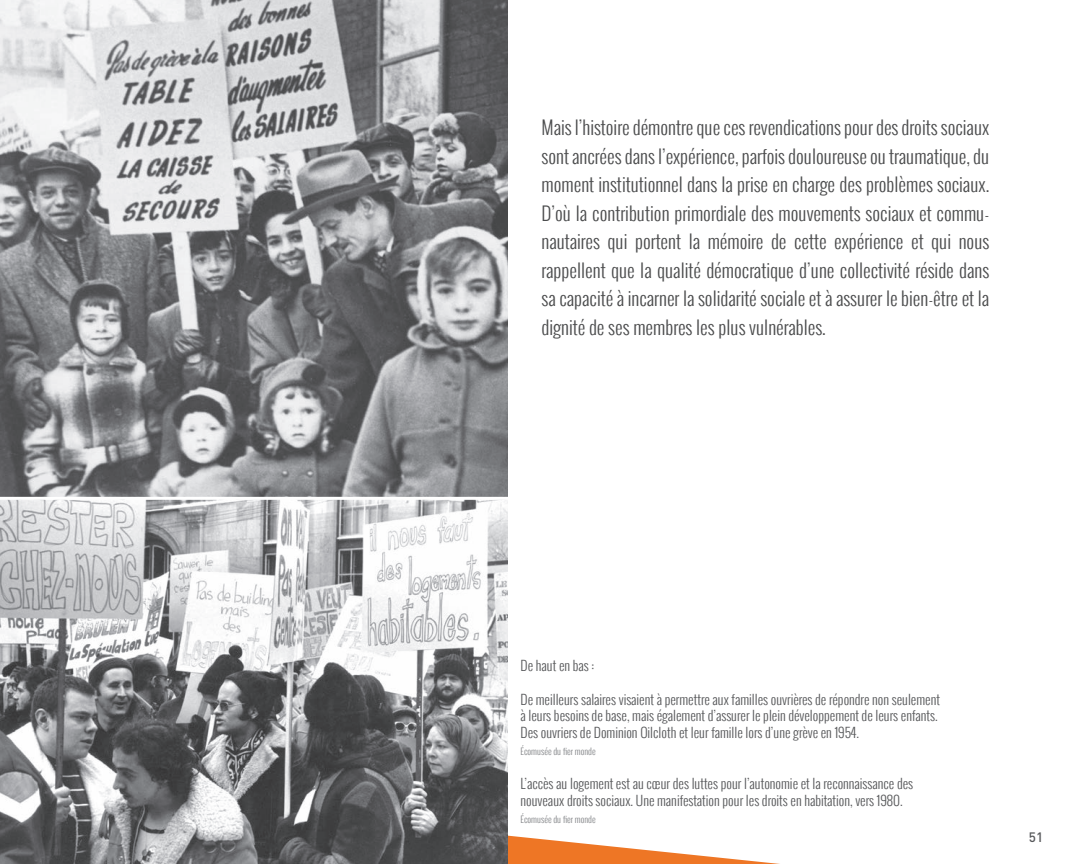
<style>
.page{position:relative;width:1065px;height:864px;background:#fff}
.page>*{position:absolute;margin:0;border:0;box-sizing:border-box;transform-origin:0 0}
.t1{font:300 18.75px/28.5px "Oswald";color:#4b4c4d;text-align:justify}
.t2{font:300 13.5px/16.8px "Oswald";color:#57585a}
.t3{font:500 13.5px "DIN";color:#57585a}
.t4{font:300 9px "Oswald";color:#808285}
</style>
<div class="page">
<svg style="left:507px;top:763px;width:273px;height:101px"></svg>
<img style="left:0;top:0;width:507px;height:864px">
<hr style="left:0;top:497px;width:557px;height:3px;background:#fff">
<p class="t1" style="left:541px;top:113px;width:449px">Mais l’histoire démontre que ces revendications pour des droits sociaux sont ancrées dans l’expérience, parfois douloureuse ou traumatique, du moment institutionnel dans la prise en charge des problèmes sociaux.<br>D’où la contribution primordiale des mouvements sociaux et commu&shy;nautaires qui portent la mémoire de cette expérience et qui nous rappellent que la qualité démocratique d’une collectivité réside dans sa capacité à incarner la solidarité sociale et à assurer le bien-être et la dignité de ses membres les plus vulnérables.</p>
<p class="t2" style="left:520px;top:657px;width:75px">De haut en bas :</p>
<p class="t2" style="left:520px;top:690px;width:421px">De meilleurs salaires visaient à permettre aux familles ouvrières de répondre non seulement à leurs besoins de base, mais également d’assurer le plein développement de leurs enfants.<br>Des ouvriers de Dominion Oilcloth et leur famille lors d’une grève en 1954.</p>
<p class="t4" style="left:520px;top:745px;width:77px">Écomusée du fier monde</p>
<p class="t2" style="left:520px;top:775px;width:394px">L’accès au logement est au cœur des luttes pour l’autonomie et la reconnaissance des nouveaux droits sociaux. Une manifestation pour les droits en habitation, vers 1980.</p>
<p class="t4" style="left:520px;top:812px;width:77px">Écomusée du fier monde</p>
<p class="t3" style="left:1028px;top:829px;width:16px">51</p>
</div>
